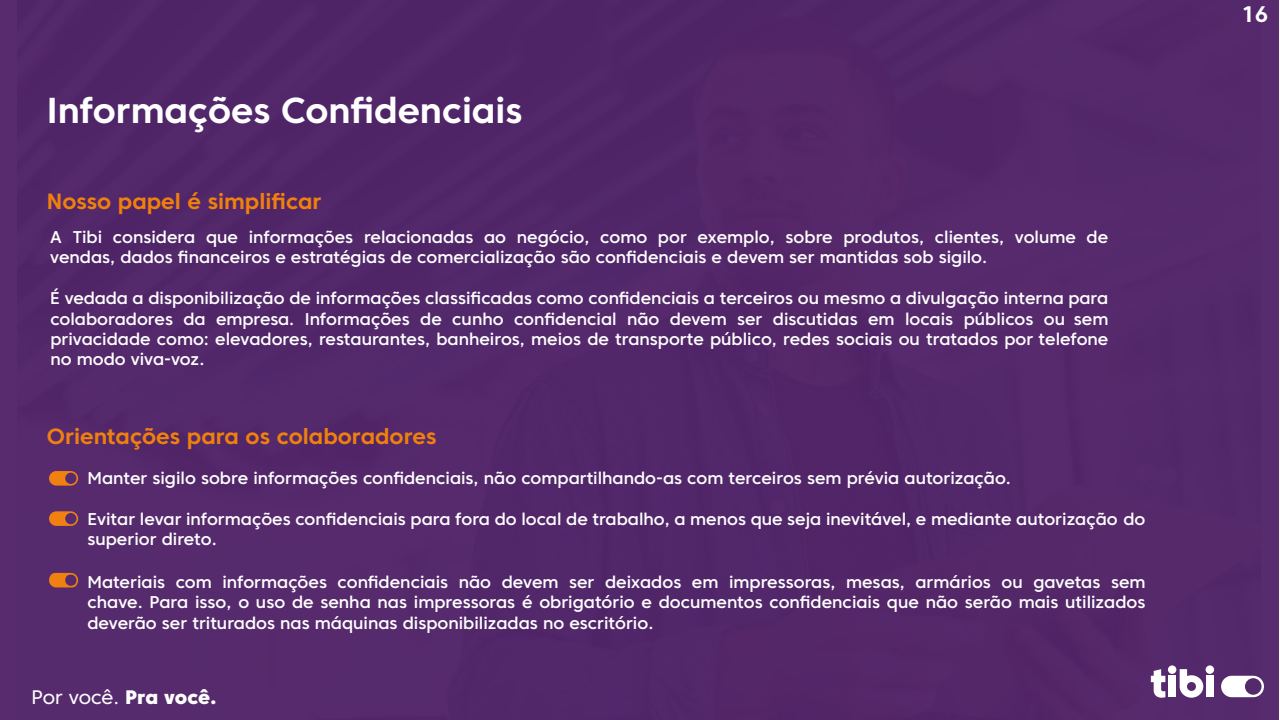
<style>
.page{position:relative;width:1280px;height:720px;background:#fff}
.page>*{position:absolute;margin:0;border:0;box-sizing:border-box;transform-origin:0 0}
.t1{font:700 36px "Core Sans C 65";color:#fff}
.t2{font:700 22.5px "Core Sans C 65";color:#fff}
.t3{font:700 22px "Core Sans C 65";color:#f0800e}
.t4{font:19.5px "Core Sans C 45";letter-spacing:-.01em;color:#fff}
.t5{font:500 17px/20.4px "Core Sans C 55";color:#fff}
.s1{font-family:"Core Sans C 85";font-weight:800}
</style>
<div class="page">
<div style="left:0;top:0;width:1279px;height:720px;background:#52256a"></div>
<div style="left:1206px;top:676px;width:8px;height:21px;background:#fff"></div>
<div style="left:1168px;top:676px;width:8px;height:21px;background:#fff"></div>
<div style="left:1168px;top:665px;width:8px;height:9px;background:#fff;border-radius:50%"></div>
<svg style="left:1221px;top:676px;width:43px;height:21px"></svg>
<svg style="left:1151px;top:669px;width:14px;height:29px"></svg>
<div style="left:1206px;top:665px;width:8px;height:9px;background:#fff;border-radius:50%"></div>
<svg style="left:1180px;top:669px;width:23px;height:29px"></svg>
<svg style="left:49px;top:471px;width:29px;height:15px"></svg>
<svg style="left:49px;top:511px;width:29px;height:15px"></svg>
<svg style="left:49px;top:572px;width:30px;height:16px"></svg>
<h1 class="t1" style="left:47px;top:88px;width:477px">Informações Confidenciais</h1>
<p class="t3" style="left:47px;top:187px;width:276px">Nosso papel é simplificar</p>
<p class="t5" style="left:50px;top:227px;width:1060px">A Tibi considera que informações relacionadas ao negócio, como por exemplo, sobre produtos, clientes, volume de vendas, dados financeiros e estratégias de comercialização são confidenciais e devem ser mantidas sob sigilo.</p>
<p class="t5" style="left:50px;top:288px;width:1060px;text-align:justify">É vedada a disponibilização de informações classificadas como confidenciais a terceiros ou mesmo a divulgação interna para colaboradores da empresa. Informações de cunho confidencial não devem ser discutidas em locais públicos ou sem privacidade como: elevadores, restaurantes, banheiros, meios de transporte público, redes sociais ou tratados por telefone no modo viva-voz.</p>
<p class="t3" style="left:47px;top:422px;width:391px">Orientações para os colaboradores</p>
<p class="t5" style="left:88px;top:468px;width:925px">Manter sigilo sobre informações confidenciais, não compartilhando-as com terceiros sem prévia autorização.</p>
<p class="t5" style="left:87px;top:509px;width:1060px">Evitar levar informações confidenciais para fora do local de trabalho, a menos que seja inevitável, e mediante autorização do superior direto.</p>
<p class="t5" style="left:87px;top:572px;width:1060px;text-align:justify">Materiais com informações confidenciais não devem ser deixados em impressoras, mesas, armários ou gavetas sem chave. Para isso, o uso de senha nas impressoras é obrigatório e documentos confidenciais que não serão mais utilizados deverão ser triturados nas máquinas disponibilizadas no escritório.</p>
<p class="t4" style="left:32px;top:685px;width:186px">Por você. <span class="s1">Pra você.</span></p>
<h2 class="t2" style="left:1241px;top:0;width:29px">16</h2>
</div>
